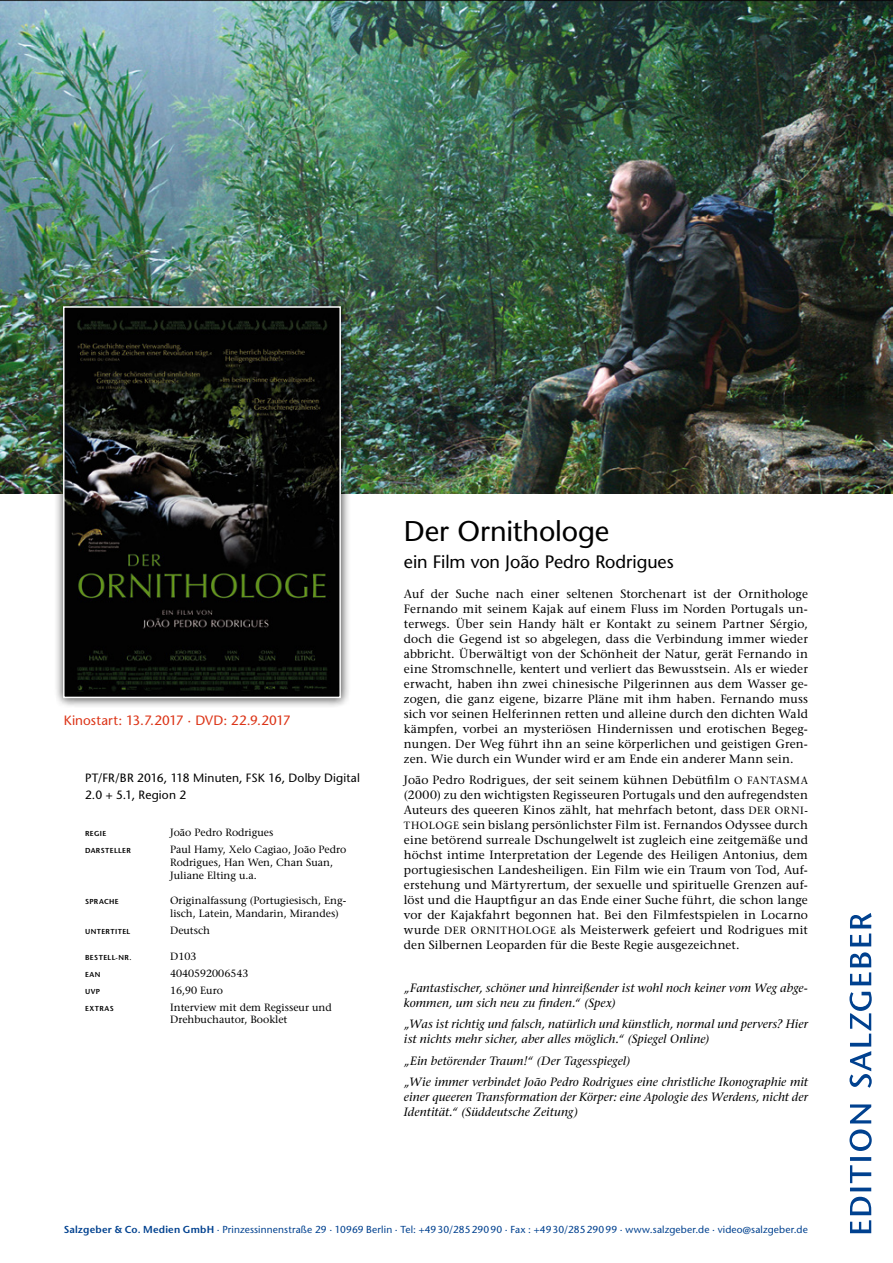
<style>
.page{position:relative;width:893px;height:1263px;background:#fff}
.page>*{position:absolute;margin:0;border:0;box-sizing:border-box;transform-origin:0 0}
.t1{font:28.5px "Stone Sans";letter-spacing:-.005em;color:#000}
.t2{font:18px "Stone Sans";letter-spacing:-.005em;color:#000}
.t3{font:13.5px "Stone Sans";color:#dc3417}
.t4{font:500 12px/15px "Stone Serif Std";letter-spacing:.015em;color:#000;text-align:justify}
.t5{font:italic 500 12px/15px "Stone Serif Std";letter-spacing:.01em;color:#000}
.t6{font:12px/17px "Stone Sans";letter-spacing:.01em;color:#000}
.t7{font:500 10.5px/12.8px "Stone Serif Std";color:#000}
.t8{font:10.2px "Stone Sans";letter-spacing:.015em;color:#00418f}
.t9{font:600 7.2px "Stone Sans";letter-spacing:.055em;color:#000}
.s1{font-size:10.5px}
.s2{font-weight:600}
</style>
<div class="page">
<img style="left:0;top:0;width:893px;height:493px">
<div style="left:53px;top:296px;width:298px;height:412px;background:#000;opacity:.75"></div>
<img style="left:66px;top:309px;width:272px;height:386px">
<div style="left:63px;top:306px;width:278px;height:392px;border:2px solid #fff"></div>
<svg style="left:849px;top:913px;width:23px;height:320px"></svg>
<p class="t3" style="left:64px;top:712px;width:228px">Kinostart: 13.7.2017 · DVD: 22.9.2017</p>
<p class="t6" style="left:85px;top:770px;width:276px">PT/FR/BR 2016, 118 Minuten, FSK 16, Dolby Digital<br>2.0 + 5.1, Region 2</p>
<p class="t9" style="left:85px;top:829px;width:23px">REGIE</p>
<p class="t7" style="left:170px;top:826px;width:105px">João Pedro Rodrigues</p>
<p class="t9" style="left:85px;top:846px;width:47px">DARSTELLER</p>
<p class="t7" style="left:170px;top:843px;width:178px">Paul Hamy, Xelo Cagiao, João Pedro<br>Rodrigues, Han Wen, Chan Suan,<br>Juliane Elting u.a.</p>
<p class="t9" style="left:85px;top:897px;width:35px">SPRACHE</p>
<p class="t7" style="left:170px;top:894px;width:178px">Originalfassung (Portugiesisch, Eng&shy;lisch, Latein, Mandarin, Mirandes)</p>
<p class="t9" style="left:85px;top:927px;width:47px">UNTERTITEL</p>
<p class="t7" style="left:170px;top:924px;width:42px">Deutsch</p>
<p class="t9" style="left:85px;top:953px;width:48px">BESTELL-NR.</p>
<p class="t7" style="left:170px;top:950px;width:28px">D103</p>
<p class="t9" style="left:85px;top:970px;width:17px">EAN</p>
<p class="t7" style="left:170px;top:967px;width:80px">4040592006543</p>
<p class="t9" style="left:85px;top:987px;width:17px">UVP</p>
<p class="t7" style="left:170px;top:984px;width:54px">16,90 Euro</p>
<p class="t9" style="left:85px;top:1004px;width:30px">EXTRAS</p>
<p class="t7" style="left:170px;top:1001px;width:163px">Interview mit dem Regisseur und<br>Drehbuchautor, Booklet</p>
<h1 class="t1" style="left:404px;top:514px;width:207px">Der Ornithologe</h1>
<h2 class="t2" style="left:404px;top:551px;width:271px">ein Film von João Pedro Rodrigues</h2>
<p class="t4" style="left:404px;top:586px;width:405px">Auf der Suche nach einer seltenen Storchenart ist der Ornithologe Fernando mit seinem Kajak auf einem Fluss im Norden Portugals un&shy;terwegs. Über sein Handy hält er Kontakt zu seinem Partner Sérgio, doch die Gegend ist so abgelegen, dass die Verbindung immer wieder abbricht. Überwältigt von der Schönheit der Natur, gerät Fernando in eine Stromschnelle, kentert und verliert das Bewusstsein. Als er wieder erwacht, haben ihn zwei chinesische Pilgerinnen aus dem Wasser ge&shy;zogen, die ganz eigene, bizarre Pläne mit ihm haben. Fernando muss sich vor seinen Helferinnen retten und alleine durch den dichten Wald kämpfen, vorbei an mysteriösen Hindernissen und erotischen Begeg&shy;nungen. Der Weg führt ihn an seine körperlichen und geistigen Gren&shy;zen. Wie durch ein Wunder wird er am Ende ein anderer Mann sein.</p>
<p class="t4" style="left:404px;top:772px;width:405px">João Pedro Rodrigues, der seit seinem kühnen Debütfilm <span class="s1">O FANTASMA </span>(2000) zu den wichtigsten Regisseuren Portugals und den aufregendsten Auteurs des queeren Kinos zählt, hat mehrfach betont, dass <span class="s1">DER ORNI-THOLOGE</span> sein bislang persönlichster Film ist. Fernandos Odyssee durch eine betörend surreale Dschungelwelt ist zugleich eine zeitgemäße und höchst intime Interpretation der Legende des Heiligen Antonius, dem portugiesischen Landesheiligen. Ein Film wie ein Traum von Tod, Auf&shy;erstehung und Märtyrertum, der sexuelle und spirituelle Grenzen auf&shy;löst und die Hauptfigur an das Ende einer Suche führt, die schon lange vor der Kajakfahrt begonnen hat. Bei den Filmfestspielen in Locarno wurde <span class="s1">DER ORNITHOLOGE</span> als Meisterwerk gefeiert und Rodrigues mit den Silbernen Leoparden für die Beste Regie ausgezeichnet.</p>
<p class="t5" style="left:404px;top:980px;width:405px">„Fantastischer, schöner und hinreißender ist wohl noch keiner vom Weg abge&shy;kommen, um sich neu zu finden.“ (Spex)</p>
<p class="t5" style="left:404px;top:1017px;width:405px">„Was ist richtig und falsch, natürlich und künstlich, normal und pervers? Hier ist nichts mehr sicher, aber alles möglich.“ (Spiegel Online)</p>
<p class="t5" style="left:404px;top:1050px;width:405px;line-height:21.5px">„Ein betörender Traum!“ (Der Tagesspiegel)<br>„Wie immer verbindet João Pedro Rodrigues eine christliche Ikonographie mit</p>
<p class="t5" style="left:404px;top:1089px;width:405px">einer queeren Transformation der Körper: eine Apologie des Werdens, nicht der<br>Identität.“ (Süddeutsche Zeitung)</p>
<p class="t8" style="left:64px;top:1223px;width:746px"><span class="s2">Salzgeber &amp; Co. Medien GmbH</span> · Prinzessinnenstraße 29 · 10969 Berlin · Tel: +4930/28529090 · Fax : +4930/28529099 · www.salzgeber.de · video@salzgeber.de</p>
</div>
